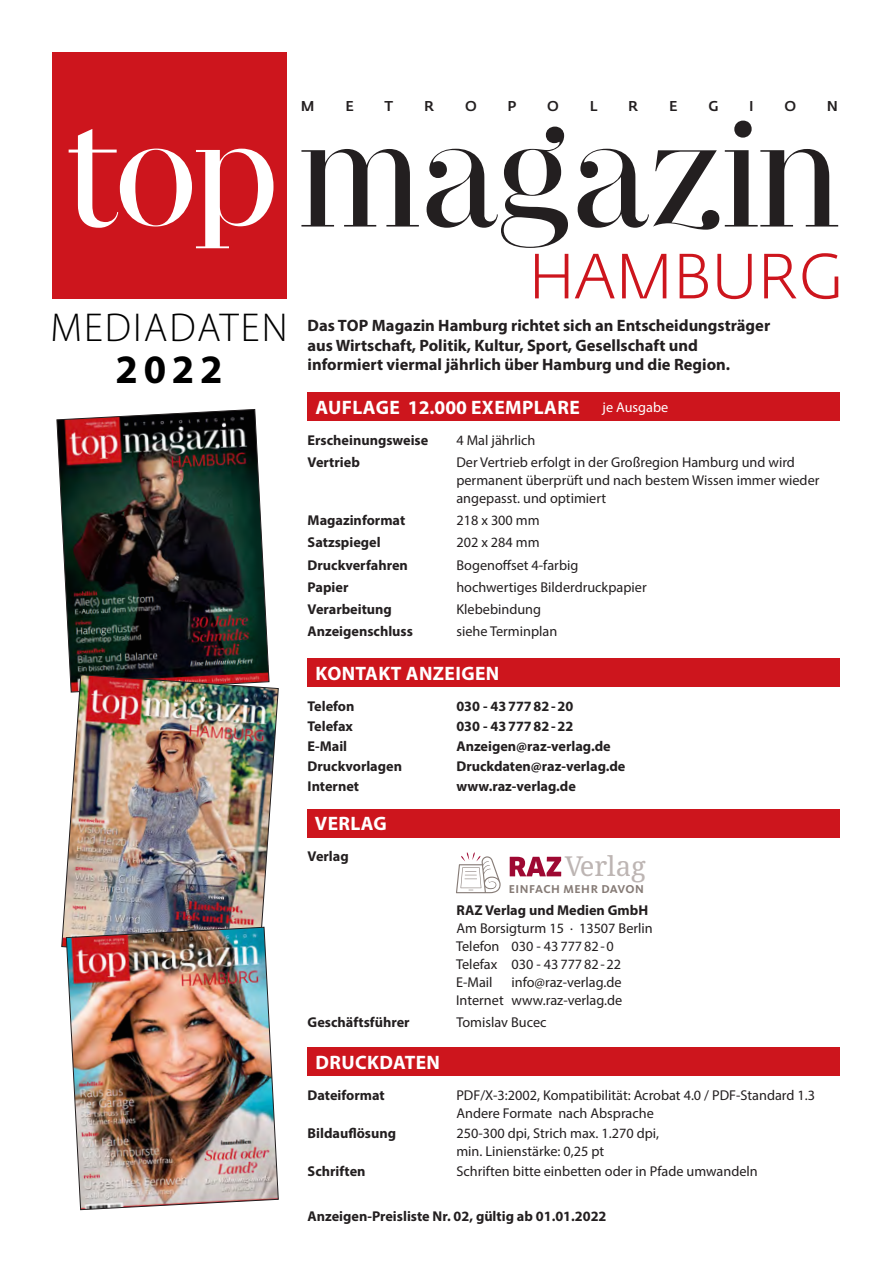
<style>
.page{position:relative;width:893px;height:1263px;background:#fff}
.page>*{position:absolute;margin:0;border:0;box-sizing:border-box;transform-origin:0 0}
.t1{font:300 63px "Fedra Sans Alt Std";letter-spacing:-.015em;color:#cd151d}
.t2{font:300 40.5px "Myriad Pro";letter-spacing:.05em;color:#000}
.t3{font:700 40.5px "Myriad Pro";color:#000}
.t4{font:27.45px "Droid Serif";letter-spacing:-.005em;color:#bdb5b3}
.t5{font:700 19.5px "Myriad Pro";letter-spacing:.02em;color:#fff}
.MD_Liste{font:700 16.5px "Myriad Pro";color:#231f20}
.MD_Liste-2{font:14.25px/18px "Myriad Pro";color:#231f20}
.MD_Liste-3{font:700 14.25px "Myriad Pro";color:#231f20}
.t6{font:500 14.1px "Fedra Sans Alt Std";color:#231f20}
.t7{font:700 11.85px "Kievit Pro";letter-spacing:.05em;color:#867b76}
.s1{font-weight:400;font-size:14.25px}
.s2{font-size:26.85px}
</style>
<div class="page">
<div style="left:308px;top:393px;width:532px;height:28px;background:#cd151d"></div>
<div style="left:308px;top:659px;width:532px;height:28px;background:#cd151d"></div>
<div style="left:308px;top:809px;width:532px;height:28px;background:#cd151d"></div>
<div style="left:308px;top:1048px;width:532px;height:28px;background:#cd151d"></div>
<div style="left:52px;top:52px;width:234px;height:246px;background:#cd151d"></div>
<svg style="left:69px;top:129px;width:204px;height:119px"></svg>
<svg style="left:301px;top:121px;width:537px;height:127px"></svg>
<svg style="left:510px;top:857px;width:51px;height:19px"></svg>
<svg style="left:456px;top:852px;width:45px;height:41px"></svg>
<img style="left:57px;top:409px;width:212px;height:265px">
<img style="left:61px;top:674px;width:218px;height:274px">
<img style="left:66px;top:927px;width:213px;height:283px">
<p class="t6" style="left:301px;top:97px;width:15px">M</p>
<p class="t6" style="left:345px;top:97px;width:10px">E</p>
<p class="t6" style="left:385px;top:97px;width:10px">T</p>
<p class="t6" style="left:424px;top:97px;width:12px">R</p>
<p class="t6" style="left:465px;top:97px;width:13px">O</p>
<p class="t6" style="left:508px;top:97px;width:10px">P</p>
<p class="t6" style="left:547px;top:97px;width:13px">O</p>
<p class="t6" style="left:590px;top:97px;width:9px">L</p>
<p class="t6" style="left:628px;top:97px;width:12px">R</p>
<p class="t6" style="left:669px;top:97px;width:10px">E</p>
<p class="t6" style="left:708px;top:97px;width:12px">G</p>
<p class="t6" style="left:749px;top:97px;width:6px">I</p>
<p class="t6" style="left:784px;top:97px;width:13px">O</p>
<p class="t6" style="left:827px;top:97px;width:13px">N</p>
<p class="t2" style="left:51px;top:305px;width:239px">MEDIADATEN</p>
<p class="t3" style="left:116px;top:343px;width:108px">2022</p>
<p class="t1" style="left:528px;top:238px;width:317px">HAMBURG</p>
<p class="MD_Liste" style="left:308px;top:315px;width:464px">Das TOP Magazin Hamburg richtet sich an Entscheidungsträger</p>
<p class="MD_Liste" style="left:308px;top:334px;width:392px">aus Wirtschaft, Politik, Kultur, Sport, Gesellschaft und</p>
<p class="MD_Liste" style="left:308px;top:354px;width:424px">informiert viermal jährlich über Hamburg und die Region.</p>
<p class="t5" style="left:316px;top:394px;width:354px">AUFLAGE 12.000 EXEMPLARE <span class="s1">je Ausgabe</span></p>
<p class="MD_Liste-3" style="left:308px;top:430px;width:122px">Erscheinungsweise</p>
<p class="MD_Liste-2" style="left:456px;top:431px;width:81px">4 Mal jährlich</p>
<p class="MD_Liste-3" style="left:308px;top:453px;width:54px">Vertrieb</p>
<p class="MD_Liste-2" style="left:456px;top:453px;width:340px">Der Vertrieb erfolgt in der Großregion Hamburg und wird</p>
<p class="MD_Liste-2" style="left:456px;top:471px;width:365px">permanent überprüft und nach bestem Wissen immer wieder</p>
<p class="MD_Liste-2" style="left:456px;top:489px;width:151px">angepasst. und optimiert</p>
<p class="MD_Liste-3" style="left:308px;top:511px;width:99px">Magazinformat</p>
<p class="MD_Liste-2" style="left:456px;top:511px;width:85px">218 x 300 mm</p>
<p class="MD_Liste-3" style="left:308px;top:533px;width:75px">Satzspiegel</p>
<p class="MD_Liste-2" style="left:456px;top:533px;width:85px">202 x 284 mm</p>
<p class="MD_Liste-3" style="left:308px;top:555px;width:102px">Druckverfahren</p>
<p class="MD_Liste-2" style="left:456px;top:556px;width:123px">Bogenoffset 4-farbig</p>
<p class="MD_Liste-3" style="left:308px;top:578px;width:42px">Papier</p>
<p class="MD_Liste-2" style="left:456px;top:578px;width:192px">hochwertiges Bilderdruckpapier</p>
<p class="MD_Liste-3" style="left:308px;top:600px;width:86px">Verarbeitung</p>
<p class="MD_Liste-2" style="left:456px;top:600px;width:86px">Klebebindung</p>
<p class="MD_Liste-3" style="left:308px;top:622px;width:107px">Anzeigenschluss</p>
<p class="MD_Liste-2" style="left:456px;top:622px;width:102px">siehe Terminplan</p>
<p class="t5" style="left:316px;top:661px;width:185px">KONTAKT ANZEIGEN</p>
<p class="MD_Liste-3" style="left:308px;top:696px;width:48px">Telefon</p>
<p class="MD_Liste-3" style="left:456px;top:696px;width:118px">030 - 4377782-20</p>
<p class="MD_Liste-3" style="left:308px;top:717px;width:47px">Telefax</p>
<p class="MD_Liste-3" style="left:456px;top:717px;width:118px">030 - 4377782-22</p>
<p class="MD_Liste-3" style="left:308px;top:737px;width:41px">E-Mail</p>
<p class="MD_Liste-3" style="left:456px;top:737px;width:156px">Anzeigen@raz-verlag.de</p>
<p class="MD_Liste-3" style="left:308px;top:757px;width:96px">Druckvorlagen</p>
<p class="MD_Liste-3" style="left:456px;top:757px;width:171px">Druckdaten@raz-verlag.de</p>
<p class="MD_Liste-3" style="left:308px;top:777px;width:53px">Internet</p>
<p class="MD_Liste-3" style="left:456px;top:777px;width:121px">www.raz-verlag.de</p>
<p class="t5" style="left:315px;top:811px;width:74px">VERLAG</p>
<p class="MD_Liste-3" style="left:308px;top:847px;width:43px">Verlag</p>
<p class="t4" style="left:565px;top:851px;width:83px">Verla<span class="s2">g</span></p>
<p class="t7" style="left:509px;top:882px;width:137px">EINFACH MEHR DAVON</p>
<p class="MD_Liste-3" style="left:456px;top:901px;width:193px">RAZ Verlag und Medien GmbH</p>
<p class="MD_Liste-2" style="left:456px;top:919px;width:198px">Am Borsigturm 15 · 13507 Berlin</p>
<p class="MD_Liste-2" style="left:456px;top:937px;width:159px">Telefon 030 - 4377782-0</p>
<p class="MD_Liste-2" style="left:456px;top:955px;width:167px">Telefax 030 - 4377782-22</p>
<p class="MD_Liste-2" style="left:456px;top:973px;width:38px">E-Mail</p>
<p class="MD_Liste-2" style="left:512px;top:973px;width:112px">info@raz-verlag.de</p>
<p class="MD_Liste-2" style="left:456px;top:991px;width:168px">Internet www.raz-verlag.de</p>
<p class="MD_Liste-3" style="left:308px;top:1013px;width:104px">Geschäftsführer</p>
<p class="MD_Liste-2" style="left:456px;top:1013px;width:92px">Tomislav Bucec</p>
<p class="t5" style="left:316px;top:1049px;width:126px">DRUCKDATEN</p>
<p class="MD_Liste-3" style="left:308px;top:1085px;width:79px">Dateiformat</p>
<p class="MD_Liste-2" style="left:456px;top:1085px;width:360px">PDF/X-3:2002, Kompatibilität: Acrobat 4.0 / PDF-Standard 1.3</p>
<p class="MD_Liste-2" style="left:456px;top:1103px;width:199px">Andere Formate nach Absprache</p>
<p class="MD_Liste-3" style="left:308px;top:1124px;width:90px">Bildauflösung</p>
<p class="MD_Liste-2" style="left:456px;top:1124px;width:204px">250-300 dpi, Strich max. 1.270 dpi, min. Linienstärke: 0,25 pt</p>
<p class="MD_Liste-3" style="left:308px;top:1162px;width:59px">Schriften</p>
<p class="MD_Liste-2" style="left:456px;top:1162px;width:303px">Schriften bitte einbetten oder in Pfade umwandeln</p>
<p class="MD_Liste-3" style="left:308px;top:1207px;width:300px">Anzeigen-Preisliste Nr. 02, gültig ab 01.01.2022</p>
</div>
